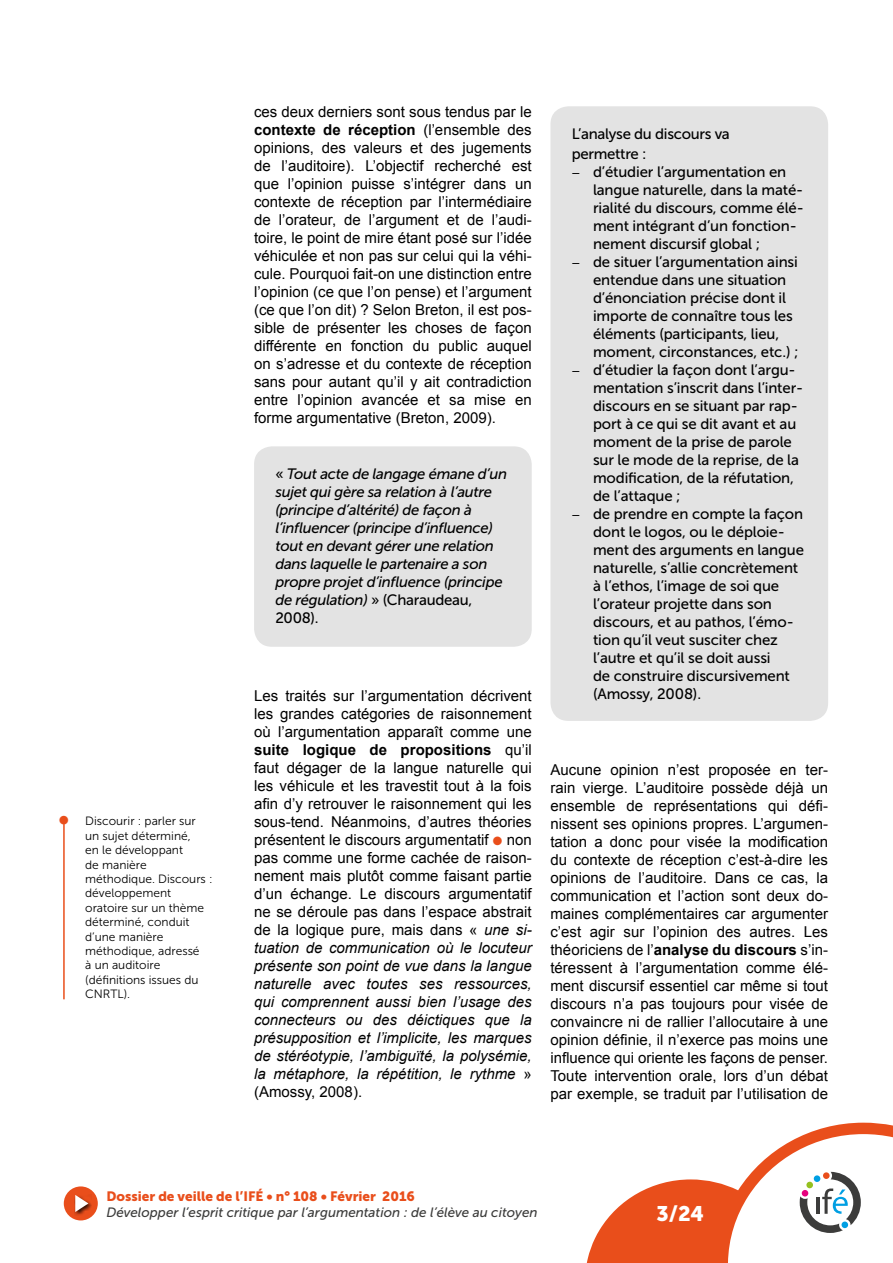
<style>
.page{position:relative;width:893px;height:1263px;background:#fff}
.page>*{position:absolute;margin:0;border:0;box-sizing:border-box;transform-origin:0 0}
.t1{font:21px "Museo Sans 900";color:#fff}
.t2{font:15px/18px "Arial";color:#000;text-align:justify}
.t3{font:15px/19.8px "Museo Sans 500";letter-spacing:-.01em;color:#000}
.t4{font:italic 15px/18px "Museo Sans 500";letter-spacing:-.02em;color:#000}
.t5{font:italic 13.5px "Museo Sans 500";color:#3c3c3b}
.t6{font:13.5px "Museo Sans 900";color:#e94e1b}
.t7{font:12px/14.4px "Museo Sans 300";color:#000}
.s1{font-weight:700}
.s2{font-style:normal}
.s3{color:#e94e1b}
.s4{font-style:italic}
</style>
<div class="page">
<div style="left:64px;top:1186px;width:34px;height:34px;background:#e94e1b;border-radius:50%"></div>
<div style="left:75px;top:1194px;width:17px;height:21px;background:#000;opacity:.75"></div>
<svg style="left:75px;top:1195px;width:13px;height:17px"></svg>
<svg style="left:587px;top:1123px;width:306px;height:140px"></svg>
<div style="left:806px;top:1181px;width:7px;height:7px;background:#95c11f;border-radius:50%"></div>
<div style="left:814px;top:1175px;width:6px;height:7px;background:#009fe3;border-radius:50%"></div>
<div style="left:823px;top:1172px;width:7px;height:7px;background:#e94e1b;border-radius:50%"></div>
<div style="left:841px;top:1221px;width:7px;height:7px;background:#009fe3;border-radius:50%"></div>
<div style="left:801px;top:1190px;width:7px;height:7px;background:#e6007d;border-radius:50%"></div>
<div style="left:254px;top:446px;width:278px;height:201px;background:#e3e3e3;border-radius:18px"></div>
<div style="left:550px;top:106px;width:278px;height:615px;background:#e3e3e3;border-radius:18px"></div>
<hr style="left:63px;top:824px;width:2px;height:175px;background:#e94e1b">
<p class="t7" style="left:85px;top:814px;width:129px">Discourir : parler sur un sujet déterminé,<br>en le développant<br>de manière méthodique. Discours : développement oratoire sur un thème déterminé, conduit d’une manière méthodique, adressé<br>à un auditoire (définitions issues du<br>CNRTL).</p>
<p class="t2" style="left:254px;top:103px;width:279px">ces deux derniers sont sous tendus par le <span class="s1">contexte de réception</span> (l’ensemble des opinions, des valeurs et des jugements de l’auditoire). L’objectif recherché est que l’opinion puisse s’intégrer dans un contexte de réception par l’intermédiaire de l’orateur, de l’argument et de l’audi&shy;toire, le point de mire étant posé sur l’idée véhiculée et non pas sur celui qui la véhi&shy;cule. Pourquoi fait-on une distinction entre l’opinion (ce que l’on pense) et l’argument (ce que l’on dit) ? Selon Breton, il est pos&shy;sible de présenter les choses de façon différente en fonction du public auquel on s’adresse et du contexte de réception sans pour autant qu’il y ait contradiction entre l’opinion avancée et sa mise en forme argumentative (Breton, 2009).</p>
<p class="t4" style="left:275px;top:465px;width:233px"><span class="s2">«</span> Tout acte de langage émane d’un sujet qui gère sa relation à l’autre (principe d’altérité) de façon à l’influencer (principe d’influence) tout en devant gérer une relation dans laquelle le partenaire a son propre projet d’influence (principe de régulation) <span class="s2">» (Charaudeau,<br>2008).</span></p>
<p class="t2" style="left:254px;top:687px;width:279px">Les traités sur l’argumentation décrivent les grandes catégories de raisonnement où l’argumentation apparaît comme une <span class="s1">suite logique de propositions</span> qu’il faut dégager de la langue naturelle qui les véhicule et les travestit tout à la fois afin d’y retrouver le raisonnement qui les sous-tend. Néanmoins, d’autres théories présentent le discours argumentatif <span class="s3">●</span> non pas comme une forme cachée de raison&shy;nement mais plutôt comme faisant partie d’un échange. Le discours argumentatif ne se déroule pas dans l’espace abstrait de la logique pure, mais dans « <span class="s4">une si&shy;tuation de communication où le locuteur présente son point de vue dans la langue naturelle avec toutes ses ressources, qui comprennent aussi bien l’usage des connecteurs ou des déictiques que la présupposition et l’implicite, les marques de stéréotypie, l’ambiguïté, la polysémie, la métaphore, la répétition, le rythme</span> » (Amossy, 2008).</p>
<p class="t3" style="left:572px;top:124px;width:160px">L’analyse du discours va permettre :</p>
<p class="t3" style="left:572px;top:162px;width:216px">− d’étudier l’argumentation en</p>
<p class="t3" style="left:593px;top:180px;width:212px">langue naturelle, dans la maté-</p>
<p class="t3" style="left:593px;top:198px;width:212px">rialité du discours, comme élé-</p>
<p class="t3" style="left:593px;top:216px;width:205px">ment intégrant d’un fonction-</p>
<p class="t3" style="left:593px;top:234px;width:169px">nement discursif global ;</p>
<p class="t3" style="left:572px;top:252px;width:228px">− de situer l’argumentation ainsi</p>
<p class="t3" style="left:593px;top:270px;width:195px">entendue dans une situation</p>
<p class="t3" style="left:593px;top:288px;width:195px">d’énonciation précise dont il</p>
<p class="t3" style="left:593px;top:306px;width:201px">importe de connaître tous les</p>
<p class="t3" style="left:593px;top:324px;width:188px">éléments (participants, lieu,</p>
<p class="t3" style="left:593px;top:342px;width:207px">moment, circonstances, etc.) ;</p>
<p class="t3" style="left:572px;top:360px;width:225px">− d’étudier la façon dont l’argu-</p>
<p class="t3" style="left:593px;top:378px;width:212px">mentation s’inscrit dans l’inter-</p>
<p class="t3" style="left:593px;top:396px;width:206px">discours en se situant par rap-</p>
<p class="t3" style="left:593px;top:414px;width:205px">port à ce qui se dit avant et au</p>
<p class="t3" style="left:593px;top:432px;width:200px">moment de la prise de parole</p>
<p class="t3" style="left:593px;top:450px;width:207px">sur le mode de la reprise, de la</p>
<p class="t3" style="left:593px;top:468px;width:202px">modification, de la réfutation,</p>
<p class="t3" style="left:593px;top:486px;width:89px">de l’attaque ;</p>
<p class="t3" style="left:572px;top:504px;width:233px">− de prendre en compte la façon</p>
<p class="t3" style="left:593px;top:522px;width:193px">dont le logos, ou le déploie-</p>
<p class="t3" style="left:593px;top:540px;width:212px">ment des arguments en langue</p>
<p class="t3" style="left:593px;top:558px;width:207px">naturelle, s’allie concrètement</p>
<p class="t3" style="left:593px;top:576px;width:188px">à l’ethos, l’image de soi que</p>
<p class="t3" style="left:593px;top:594px;width:180px">l’orateur projette dans son</p>
<p class="t3" style="left:593px;top:612px;width:202px">discours, et au pathos, l’émo-</p>
<p class="t3" style="left:593px;top:630px;width:186px">tion qu’il veut susciter chez</p>
<p class="t3" style="left:593px;top:648px;width:179px">l’autre et qu’il se doit aussi</p>
<p class="t3" style="left:593px;top:666px;width:198px">de construire discursivement</p>
<p class="t3" style="left:593px;top:684px;width:110px">(Amossy, 2008).</p>
<p class="t2" style="left:550px;top:761px;width:279px">Aucune opinion n’est proposée en ter&shy;rain vierge. L’auditoire possède déjà un ensemble de représentations qui défi&shy;nissent ses opinions propres. L’argumen&shy;tation a donc pour visée la modification du contexte de réception c’est-à-dire les opinions de l’auditoire. Dans ce cas, la communication et l’action sont deux do&shy;maines complémentaires car argumenter c’est agir sur l’opinion des autres. Les théoriciens de l’<span class="s1">analyse du discours</span> s’in&shy;téressent à l’argumentation comme élé&shy;ment discursif essentiel car même si tout discours n’a pas toujours pour visée de convaincre ni de rallier l’allocutaire à une opinion définie, il n’exerce pas moins une influence qui oriente les façons de penser.<br>Toute intervention orale, lors d’un débat par exemple, se traduit par l’utilisation de</p>
<p class="t6" style="left:106px;top:1188px;width:310px">Dossier de veille de l’IFÉ • n° 108 • Février 2016</p>
<p class="t5" style="left:106px;top:1205px;width:433px">Développer l’esprit critique par l’argumentation : de l’élève au citoyen</p>
<h1 class="t1" style="left:657px;top:1202px;width:49px">3/24</h1>
</div>
